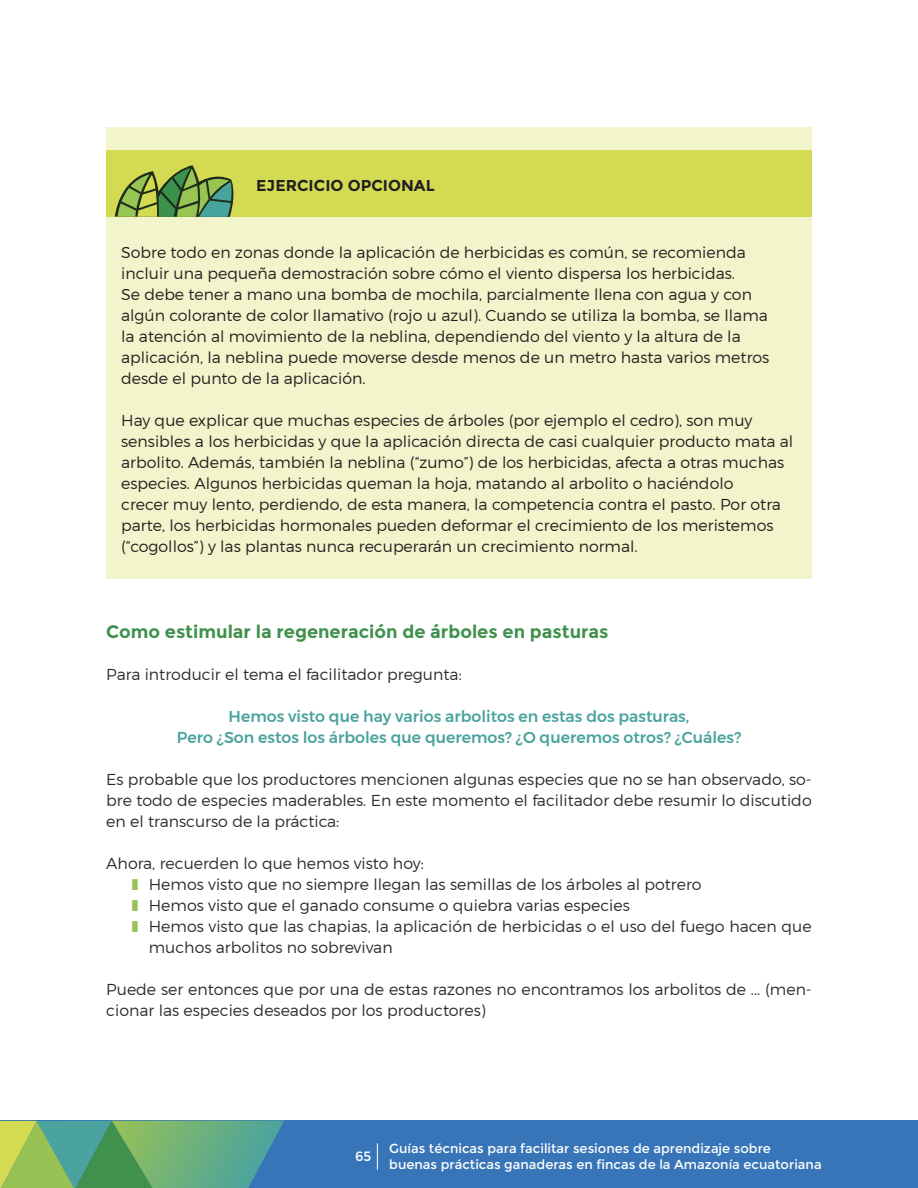
<style>
.page{position:relative;width:918px;height:1188px;background:#fff}
.page>*{position:absolute;margin:0;border:0;box-sizing:border-box;transform-origin:0 0}
.Subtitulo_1_1_1{font:700 18px "Montserrat";color:#40914d}
.Texto_Recuadros{font:300 15.75px/21px "Montserrat";color:#231f20}
.Texto{font:300 15.75px/21px "Montserrat";color:#2e292d}
.Preguntas{font:500 15.75px/21px "Montserrat";color:#4aa39e;text-align:center}
.Texto_Recuadros-2{font:700 15.75px "Montserrat";color:#231f20}
.t1{font:13.5px "Montserrat";color:#fff}
.t2{font:13.05px/15.6px "Montserrat";color:#fff}
.s1{color:#99c254}
</style>
<div class="page">
<div style="left:0;top:1121px;width:918px;height:67px;background:#3875b8"></div>
<svg style="left:377px;top:1143px;width:1px;height:27px"></svg>
<svg style="left:0;top:1121px;width:284px;height:67px;background:#6aab77"></svg>
<div style="left:106px;top:128px;width:706px;height:451px;background:#f2f4cb"></div>
<div style="left:106px;top:150px;width:706px;height:67px;background:#d4db52"></div>
<svg style="left:115px;top:165px;width:118px;height:52px"></svg>
<p class="Texto_Recuadros-2" style="left:256px;top:176px;width:180px">EJERCICIO OPCIONAL</p>
<p class="Texto_Recuadros" style="left:121px;top:242px;width:650px">Sobre todo en zonas donde la aplicación de herbicidas es común, se recomienda incluir una pequeña demostración sobre cómo el viento dispersa los herbicidas.<br>Se debe tener a mano una bomba de mochila, parcialmente llena con agua y con algún colorante de color llamativo (rojo u azul). Cuando se utiliza la bomba, se llama la atención al movimiento de la neblina, dependiendo del viento y la altura de la aplicación, la neblina puede moverse desde menos de un metro hasta varios metros desde el punto de la aplicación.</p>
<p class="Texto_Recuadros" style="left:121px;top:410px;width:674px">Hay que explicar que muchas especies de árboles (por ejemplo el cedro), son muy sensibles a los herbicidas y que la aplicación directa de casi cualquier producto mata al arbolito. Además, también la neblina (“zumo”) de los herbicidas, afecta a otras muchas especies. Algunos herbicidas queman la hoja, matando al arbolito o haciéndolo<br>crecer muy lento, perdiendo, de esta manera, la competencia contra el pasto. Por otra parte, los herbicidas hormonales pueden deformar el crecimiento de los meristemos (“cogollos”) y las plantas nunca recuperarán un crecimiento normal.</p>
<p class="Subtitulo_1_1_1" style="left:106px;top:621px;width:504px">Como estimular la regeneración de árboles en pasturas</p>
<p class="Texto" style="left:106px;top:664px;width:357px">Para introducir el tema el facilitador pregunta:</p>
<p class="Preguntas" style="left:177px;top:706px;width:566px">Hemos visto que hay varios arbolitos en estas dos pasturas,<br>Pero ¿Son estos los árboles que queremos? ¿O queremos otros? ¿Cuáles?</p>
<p class="Texto" style="left:106px;top:769px;width:707px;text-align:justify">Es probable que los productores mencionen algunas especies que no se han observado, so&shy;bre todo de especies maderables. En este momento el facilitador debe resumir lo discutido en el transcurso de la práctica:</p>
<p class="Texto" style="left:106px;top:853px;width:319px">Ahora, recuerden lo que hemos visto hoy:</p>
<p class="Texto" style="left:132px;top:874px;width:571px"><span class="s1">❚</span> Hemos visto que no siempre llegan las semillas de los árboles al potrero</p>
<p class="Texto" style="left:132px;top:895px;width:500px"><span class="s1">❚</span> Hemos visto que el ganado consume o quiebra varias especies</p>
<p class="Texto" style="left:149px;top:916px;width:664px;text-indent:-17px"><span class="s1">❚</span> Hemos visto que las chapias, la aplicación de herbicidas o el uso del fuego hacen que muchos arbolitos no sobrevivan</p>
<p class="Texto" style="left:106px;top:979px;width:707px">Puede ser entonces que por una de estas razones no encontramos los arbolitos de ... (men&shy;cionar las especies deseados por los productores)</p>
<p class="t1" style="left:355px;top:1148px;width:18px">65</p>
<p class="t2" style="left:389px;top:1141px;width:434px">Guías técnicas para facilitar sesiones de aprendizaje sobre buenas prácticas ganaderas en fincas de la Amazonía ecuatoriana</p>
</div>
